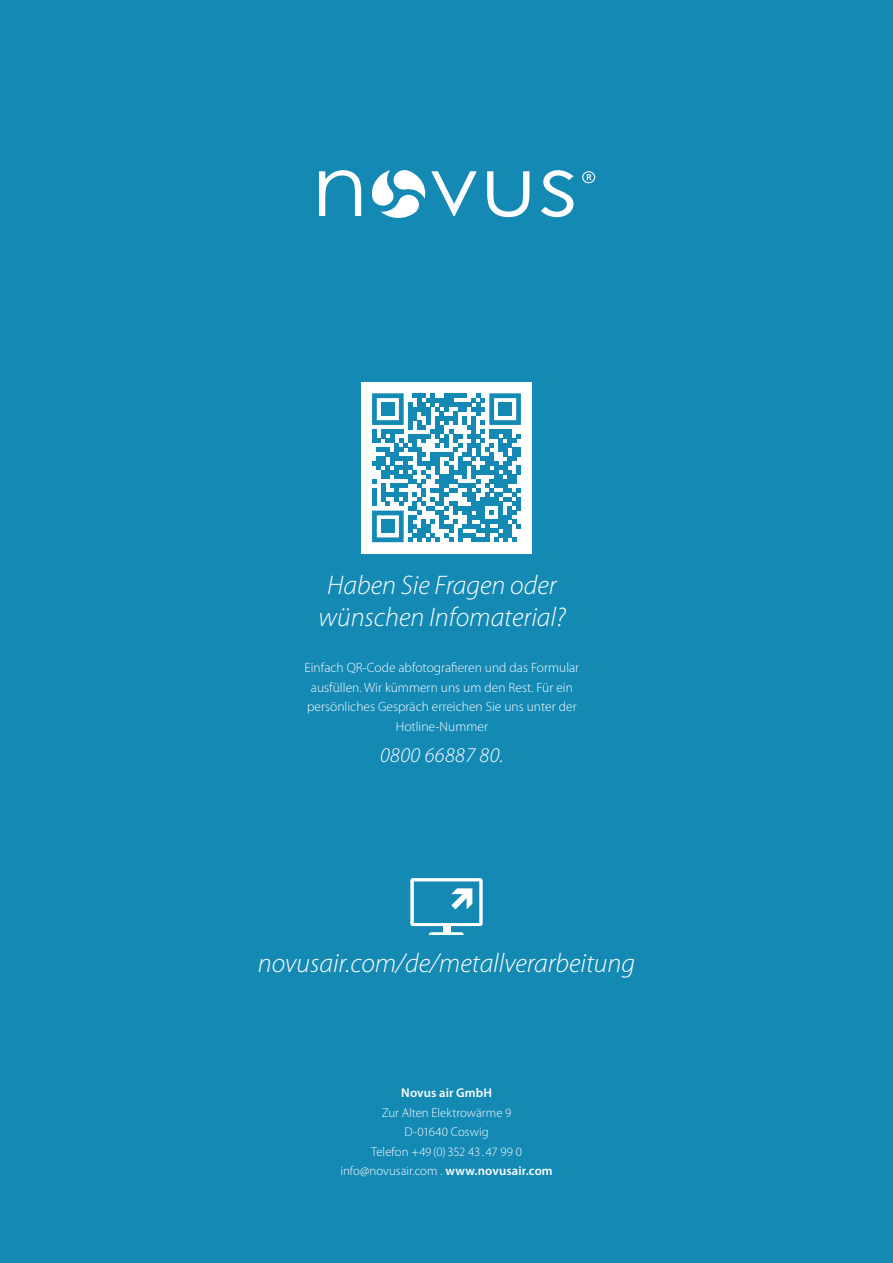
<style>
.page{position:relative;width:893px;height:1263px;background:#1389b4}
.page>*{position:absolute;margin:0;border:0;box-sizing:border-box;transform-origin:0 0}
.t1{font:italic 300 27px/31.5px "Myriad Pro";color:#fff;text-align:center}
.t2{font:italic 300 21px "Myriad Pro";letter-spacing:.02em;color:#fff}
.t3{font:300 13.5px/19.5px "Myriad Pro";color:#fff;text-align:center}
.t4{font:300 12.75px/19.5px "Myriad Pro";color:#fff;text-align:center}
.t5{font:600 12.75px "Myriad Pro";letter-spacing:.01em;color:#fff}
.s1{font-weight:600}
</style>
<div class="page">
<svg style="left:319px;top:170px;width:42px;height:46px"></svg>
<svg style="left:487px;top:171px;width:42px;height:46px"></svg>
<svg style="left:372px;top:170px;width:105px;height:48px"></svg>
<svg style="left:582px;top:171px;width:13px;height:12px"></svg>
<svg style="left:541px;top:170px;width:32px;height:47px"></svg>
<svg style="left:410px;top:878px;width:73px;height:48px"></svg>
<div style="left:443px;top:925px;width:7px;height:8px;background:#fff"></div>
<svg style="left:429px;top:932px;width:35px;height:3px"></svg>
<div style="left:361px;top:382px;width:170px;height:172px;background:#fff"></div>
<svg style="left:372px;top:393px;width:149px;height:149px"></svg>
<div style="left:381px;top:402px;width:14px;height:14px;background:#1389b4"></div>
<div style="left:498px;top:402px;width:14px;height:14px;background:#1389b4"></div>
<div style="left:381px;top:520px;width:14px;height:13px;background:#1389b4"></div>
<h1 class="t1" style="left:318px;top:570px;width:249px">Haben Sie Fragen oder wünschen Infomaterial?</h1>
<p class="t3" style="left:305px;top:658px;width:276px">Einfach QR-Code abfotografieren und das Formular ausfüllen. Wir kümmern uns um den Rest. Für ein persönliches Gespräch erreichen Sie uns unter der Hotline-Nummer</p>
<h2 class="t2" style="left:380px;top:744px;width:125px">0800 66887 80.</h2>
<h1 class="t1" style="left:258px;top:947px;width:379px">novusair.com/de/metallverarbeitung</h1>
<p class="t5" style="left:401px;top:1085px;width:92px">Novus air GmbH</p>
<p class="t4" style="left:340px;top:1103px;width:214px">Zur Alten Elektrowärme 9<br>D-01640 Coswig<br>Telefon +49 (0) 352 43 . 47 99 0 info@novusair.com . <span class="s1">www.novusair.com</span></p>
</div>
